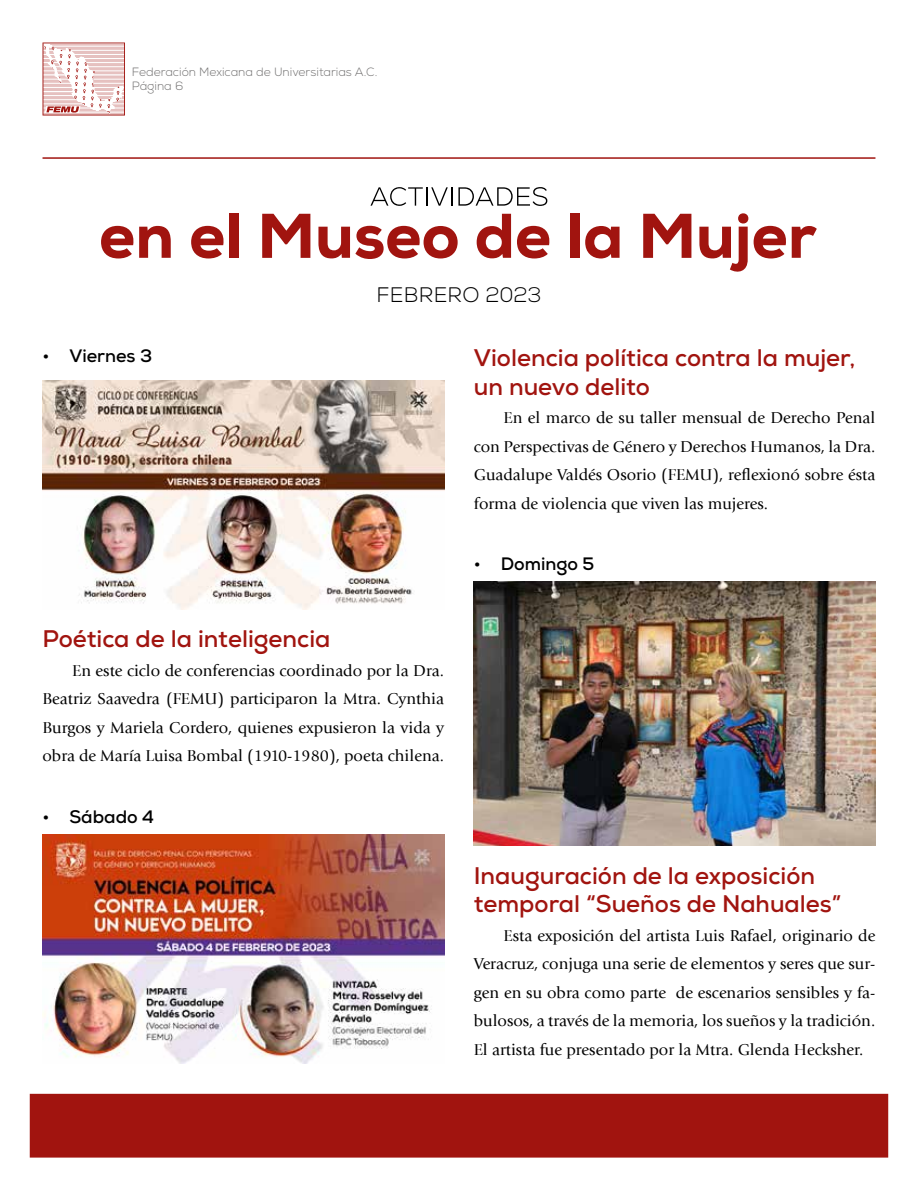
<style>
.page{position:relative;width:918px;height:1188px;background:#fff}
.page>*{position:absolute;margin:0;border:0;box-sizing:border-box;transform-origin:0 0}
.t1{font:700 24px/28.5px "Nexa";color:#a1140f}
.t2{font:300 21px "Nexa";letter-spacing:.015em;color:#000}
.t3{font:700 18px "Nexa";color:#000}
.t4{font:16.5px/28.5px "Giovanni LT";color:#000;text-align:justify}
.t5{font:300 12px/14.4px "Nexa";color:#706f6f}
</style>
<div class="page">
<div style="left:30px;top:1094px;width:858px;height:64px;background:#a1140f"></div>
<svg style="left:43px;top:43px;width:82px;height:73px"></svg>
<hr style="left:43px;top:157px;width:832px;height:2px;background:#a11510">
<svg style="left:370px;top:187px;width:177px;height:19px"></svg>
<svg style="left:101px;top:226px;width:70px;height:33px"></svg>
<svg style="left:191px;top:226px;width:33px;height:33px"></svg>
<div style="left:229px;top:214px;width:9px;height:44px;background:#a1140f"></div>
<svg style="left:262px;top:214px;width:48px;height:44px"></svg>
<svg style="left:318px;top:226px;width:140px;height:33px"></svg>
<svg style="left:477px;top:214px;width:34px;height:44px"></svg>
<svg style="left:517px;top:226px;width:33px;height:33px"></svg>
<div style="left:570px;top:214px;width:9px;height:44px;background:#a1140f"></div>
<svg style="left:585px;top:226px;width:35px;height:33px"></svg>
<svg style="left:643px;top:214px;width:48px;height:44px"></svg>
<svg style="left:699px;top:213px;width:49px;height:59px"></svg>
<svg style="left:754px;top:226px;width:63px;height:33px"></svg>
<img style="left:474px;top:581px;width:401px;height:264px">
<img style="left:43px;top:380px;width:401px;height:229px">
<img style="left:43px;top:834px;width:401px;height:230px">
<p class="t5" style="left:132px;top:65px;width:247px">Federación Mexicana de Universitarias A.C.<br>Página 6</p>
<p class="t3" style="left:42px;top:344px;width:111px">• Viernes 3</p>
<p class="t2" style="left:376px;top:283px;width:167px">FEBRERO 2023</p>
<h1 class="t1" style="left:474px;top:344px;width:383px">Violencia política contra la mujer, un nuevo delito</h1>
<p class="t4" style="left:474px;top:404px;width:403px;text-indent:30px">En el marco de su taller mensual de Derecho Penal con Perspectivas de Género y Derechos Humanos, la Dra.<br>Guadalupe Valdés Osorio (FEMU), reflexionó sobre ésta forma de violencia que viven las mujeres.</p>
<p class="t3" style="left:474px;top:552px;width:122px">• Domingo 5</p>
<h1 class="t1" style="left:42px;top:624px;width:290px">Poética de la inteligencia</h1>
<p class="t4" style="left:42px;top:656px;width:403px;text-indent:30px">En este ciclo de conferencias coordinado por la Dra.<br>Beatriz Saavedra (FEMU) participaron la Mtra. Cynthia Burgos y Mariela Cordero, quienes expusieron la vida y obra de María Luisa Bombal (1910-1980), poeta chilena.</p>
<p class="t3" style="left:42px;top:805px;width:113px">• Sábado 4</p>
<h1 class="t1" style="left:474px;top:861px;width:369px">Inauguración de la exposición temporal “Sueños de Nahuales”</h1>
<p class="t4" style="left:474px;top:921px;width:403px;text-indent:30px">Esta exposición del artista Luis Rafael, originario de Veracruz, conjuga una serie de elementos y seres que sur&shy;gen en su obra como parte de escenarios sensibles y fa&shy;bulosos, a través de la memoria, los sueños y la tradición.<br>El artista fue presentado por la Mtra. Glenda Hecksher.</p>
</div>
